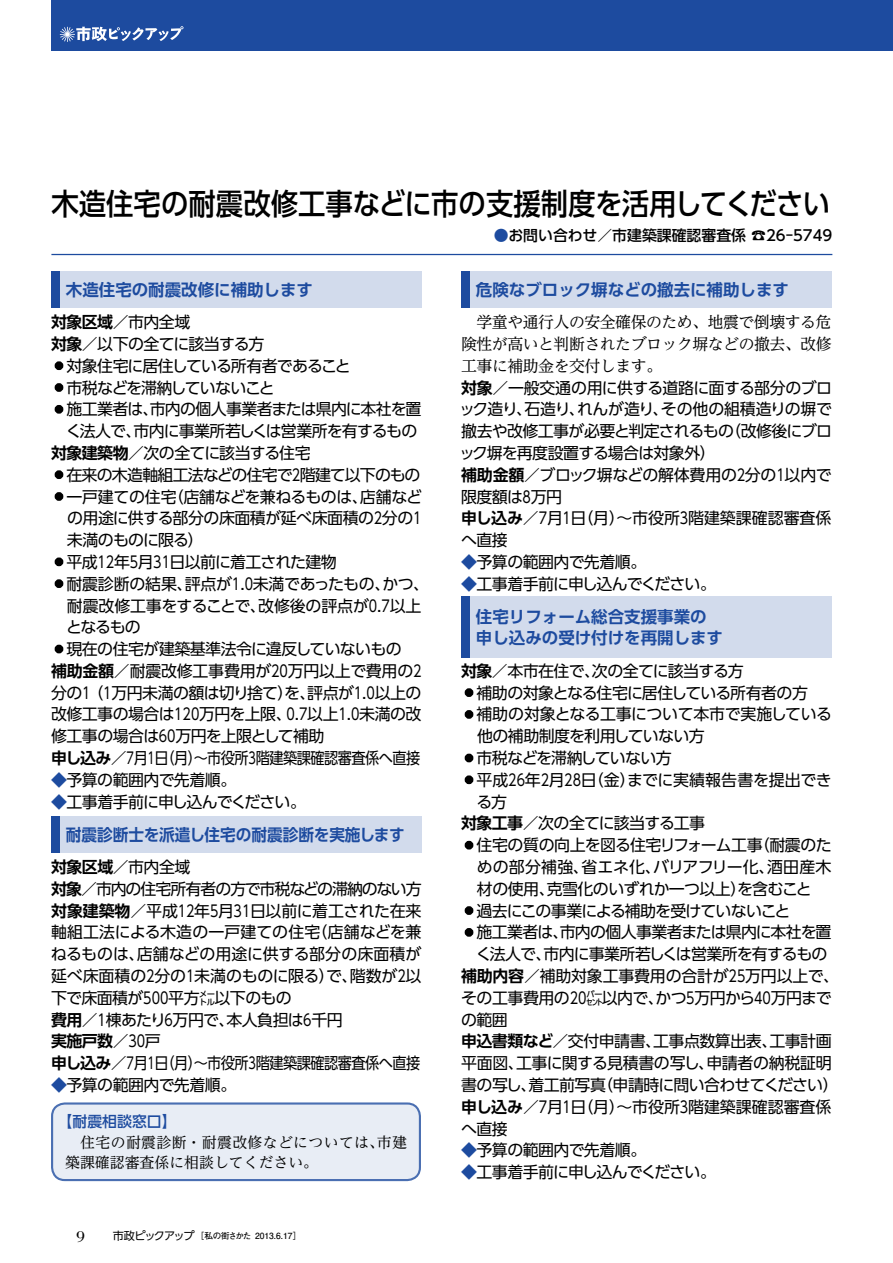
<style>
.page{position:relative;width:893px;height:1263px;background:#fff}
.page>*{position:absolute;margin:0;border:0;box-sizing:border-box;transform-origin:0 0}
.t1{font:500 29.7px "UD Shin Go Pro";color:#000;scale:.92 1}
.t2{font:700 16.5px/21.3px "UD Shin Go Pro De";color:#1d4b9f}
.t3{font:700 16.5px "UD Shin Go Pro De";color:#1d4b9f;scale:.95 1}
.t4{font:16.5px "Bodoni";color:#000}
.t5{font:15.9px/21.8px "UD Shin Go Pro";letter-spacing:-.035em;color:#000}
.t6{font:15.9px "UD Shin Go Pro";letter-spacing:-.015em;color:#000}
.t7{font:15.9px "UD Shin Go Pro";letter-spacing:-.06em;color:#000}
.t8{font:15.9px "UD Shin Go Pro";letter-spacing:-.01em;color:#000}
.t9{font:15.9px "UD Shin Go Pro";color:#000}
.t10{font:15.9px "UD Shin Go Pro";letter-spacing:-.055em;color:#000}
.t11{font:14.85px/20.7px "UD Reimin Pro";letter-spacing:.025em;color:#000}
.t12{font:500 14.85px "UD Shin Go Pro";color:#000}
.t13{font:700 8.55px "Futo Go B101 Pro";letter-spacing:-.02em;color:#000}
.s1{color:#1d4b9f}
.s2{font-family:"UD Shin Go Pro De";font-weight:700}
.s3{font-family:"UD Shin Go Pro";font-weight:500;color:#1d4b9f}
.s4{font-family:"UD Shin Go Pro";font-weight:400;font-size:11.1px}
.s5{font-family:"UD Reimin Pro"}
</style>
<div class="page">
<div style="left:51px;top:0;width:842px;height:51px;background:#1d4b9f"></div>
<svg style="left:60px;top:26px;width:124px;height:16px"></svg>
<hr style="left:51px;top:254px;width:781px;height:1px;background:#1d4b9f">
<div style="left:51px;top:272px;width:370px;height:36px;background:#d2dbec"></div>
<div style="left:51px;top:272px;width:9px;height:36px;background:#1d4b9f"></div>
<div style="left:461px;top:272px;width:370px;height:36px;background:#d2dbec"></div>
<div style="left:461px;top:272px;width:9px;height:36px;background:#1d4b9f"></div>
<div style="left:461px;top:596px;width:370px;height:62px;background:#d2dbec"></div>
<div style="left:461px;top:596px;width:9px;height:62px;background:#1d4b9f"></div>
<div style="left:51px;top:816px;width:370px;height:37px;background:#d2dbec"></div>
<div style="left:51px;top:816px;width:9px;height:37px;background:#1d4b9f"></div>
<div style="left:52px;top:1103px;width:368px;height:77px;background:#e8edf5;border-radius:13px"></div>
<div style="left:51px;top:1102px;width:370px;height:79px;border:2px solid #4a6fb2;border-radius:13px"></div>
<div style="left:55px;top:361px;width:8px;height:9px;border:4px solid #000;border-radius:50%"></div>
<div style="left:55px;top:383px;width:8px;height:9px;border:4px solid #000;border-radius:50%"></div>
<div style="left:55px;top:405px;width:8px;height:9px;border:4px solid #000;border-radius:50%"></div>
<div style="left:55px;top:470px;width:8px;height:9px;border:4px solid #000;border-radius:50%"></div>
<div style="left:55px;top:492px;width:8px;height:9px;border:4px solid #000;border-radius:50%"></div>
<div style="left:55px;top:557px;width:8px;height:9px;border:4px solid #000;border-radius:50%"></div>
<div style="left:55px;top:579px;width:8px;height:9px;border:4px solid #000;border-radius:50%"></div>
<div style="left:55px;top:645px;width:8px;height:8px;border:4px solid #000;border-radius:50%"></div>
<div style="left:465px;top:688px;width:8px;height:9px;border:4px solid #000;border-radius:50%"></div>
<div style="left:465px;top:710px;width:8px;height:9px;border:4px solid #000;border-radius:50%"></div>
<div style="left:465px;top:754px;width:8px;height:8px;border:4px solid #000;border-radius:50%"></div>
<div style="left:465px;top:775px;width:8px;height:9px;border:4px solid #000;border-radius:50%"></div>
<div style="left:465px;top:841px;width:8px;height:8px;border:4px solid #000;border-radius:50%"></div>
<div style="left:465px;top:906px;width:8px;height:9px;border:4px solid #000;border-radius:50%"></div>
<div style="left:465px;top:928px;width:8px;height:9px;border:4px solid #000;border-radius:50%"></div>
<p class="t1" style="left:51px;top:180px;width:848px">木造住宅の耐震改修工事などに市の支援制度を活用してください</p>
<p class="t12" style="left:494px;top:223px;width:340px"><span class="s1">●</span>お問い合わせ／市建築課確認審査係 ☎26-5749</p>
<p class="t2" style="left:66px;top:279px;width:249px">木造住宅の耐震改修に補助します</p>
<p class="t2" style="left:476px;top:279px;width:315px">危険なブロック塀などの撤去に補助します</p>
<p class="t5" style="left:51px;top:311px;width:141px"><span class="s2">対象区域</span>／市内全域</p>
<p class="t5" style="left:51px;top:333px;width:215px"><span class="s2">対象</span>／以下の全てに該当する方</p>
<p class="t10" style="left:51px;top:353px;width:301px">・対象住宅に居住している所有者であること</p>
<p class="t10" style="left:51px;top:375px;width:225px">・市税などを滞納していないこと</p>
<p class="t5" style="left:51px;top:398px;width:372px">・ 施工業者は、市内の個人事業者または県内に本社を置</p>
<p class="t5" style="left:66px;top:420px;width:353px">く法人で、市内に事業所若しくは営業所を有するもの</p>
<p class="t5" style="left:51px;top:442px;width:261px"><span class="s2">対象建築物</span>／次の全てに該当する住宅</p>
<p class="t5" style="left:51px;top:463px;width:371px">・ 在来の木造軸組工法などの住宅で2階建て以下のもの</p>
<p class="t5" style="left:51px;top:485px;width:373px">・ 一戸建ての住宅（店舗などを兼ねるものは、店舗など</p>
<p class="t5" style="left:67px;top:507px;width:356px">の用途に供する部分の床面積が延べ床面積の2分の1</p>
<p class="t5" style="left:67px;top:529px;width:138px">未満のものに限る）</p>
<p class="t5" style="left:51px;top:550px;width:287px">・平成12年5月31日以前に着工された建物</p>
<p class="t6" style="left:51px;top:571px;width:380px">・ 耐震診断の結果、評点が1.0未満であったもの、かつ、</p>
<p class="t8" style="left:67px;top:593px;width:356px">耐震改修工事をすることで、改修後の評点が0.7以上</p>
<p class="t5" style="left:66px;top:616px;width:76px">となるもの</p>
<p class="t5" style="left:51px;top:638px;width:352px">・現在の住宅が建築基準法令に違反していないもの</p>
<p class="t6" style="left:51px;top:658px;width:372px"><span class="s2">補助金額</span>／耐震改修工事費用が20万円以上で費用の2</p>
<p class="t5" style="left:51px;top:681px;width:372px">分の1（1万円未満の額は切り捨て）を、評点が1.0以上の</p>
<p class="t5" style="left:51px;top:703px;width:372px">改修工事の場合は120万円を上限、0.7以上1.0未満の改</p>
<p class="t5" style="left:51px;top:725px;width:275px">修工事の場合は60万円を上限として補助</p>
<p class="t5" style="left:51px;top:747px;width:371px"><span class="s2">申し込み</span>／7月1日（月）～市役所3階建築課確認審査係へ直接</p>
<p class="t5" style="left:51px;top:768px;width:187px"><span class="s1">◆</span>予算の範囲内で先着順。</p>
<p class="t7" style="left:51px;top:789px;width:256px"><span class="s1">◆</span>工事着手前に申し込んでください。</p>
<p class="t3" style="left:66px;top:821px;width:358px">耐震診断士を派遣し住宅の耐震診断を実施します</p>
<p class="t5" style="left:51px;top:856px;width:372px"><span class="s2">対象区域</span>／市内全域<br><span class="s2">対象</span>／市内の住宅所有者の方で市税などの滞納のない方<span class="s2">対象建築物</span>／平成12年5月31日以前に着工された在来軸組工法による木造の一戸建ての住宅（店舗などを兼ねるものは、店舗などの用途に供する部分の床面積が延べ床面積の2分の1未満のものに限る）で、階数が2以下で床面積が500平方㍍以下のもの<br><span class="s2">費用</span>／1棟あたり6万円で、本人負担は6千円<br><span class="s2">実施戸数</span>／30戸　<br><span class="s2">申し込み</span>／7月1日（月）～市役所3階建築課確認審査係へ直接</p>
<p class="t5" style="left:51px;top:1073px;width:187px"><span class="s1">◆</span>予算の範囲内で先着順。</p>
<p class="t11" style="left:65px;top:1110px;width:343px;text-indent:-7px"><span class="s3">【耐震相談窓口】<br></span>　住宅の耐震診断・耐震改修などについては、市建築課確認審査係に相談してください。</p>
<p class="t4" style="left:77px;top:1227px;width:10px">9</p>
<p class="t13" style="left:113px;top:1229px;width:190px"><span class="s4">市政ピックアップ</span> ［私の街さかた 2013.6.17］</p>
<p class="t5" style="left:459px;top:311px;width:374px"><span class="s5">　学童や通行人の安全確保のため、地震で倒壊する危険性が高いと判断されたブロック塀などの撤去、改修工事に補助金を交付します。<br></span><span class="s2">対象</span>／一般交通の用に供する道路に面する部分のブロック造り、石造り、れんが造り、その他の組積造りの塀で撤去や改修工事が必要と判定されるもの（改修後にブロック塀を再度設置する場合は対象外）<br><span class="s2">補助金額</span>／ブロック塀などの解体費用の2分の1以内で限度額は8万円<br><span class="s2">申し込み</span>／7月1日（月）～市役所3階建築課確認審査係へ直接</p>
<p class="t5" style="left:461px;top:550px;width:187px"><span class="s1">◆</span>予算の範囲内で先着順。</p>
<p class="t7" style="left:461px;top:571px;width:256px"><span class="s1">◆</span>工事着手前に申し込んでください。</p>
<p class="t2" style="left:476px;top:605px;width:249px">住宅リフォーム総合支援事業の申し込みの受け付けを再開します</p>
<p class="t5" style="left:461px;top:659px;width:284px"><span class="s2">対象</span>／本市在住で、次の全てに該当する方</p>
<p class="t5" style="left:461px;top:681px;width:348px">・補助の対象となる住宅に居住している所有者の方</p>
<p class="t5" style="left:461px;top:703px;width:373px">・ 補助の対象となる工事について本市で実施している</p>
<p class="t5" style="left:477px;top:725px;width:229px">他の補助制度を利用していない方</p>
<p class="t5" style="left:461px;top:747px;width:212px">・市税などを滞納していない方</p>
<p class="t8" style="left:461px;top:767px;width:372px">・ 平成26年2月28日（金）までに実績報告書を提出でき</p>
<p class="t5" style="left:476px;top:790px;width:32px">る方</p>
<p class="t5" style="left:461px;top:812px;width:246px"><span class="s2">対象工事</span>／次の全てに該当する工事</p>
<p class="t5" style="left:461px;top:834px;width:372px">・ 住宅の質の向上を図る住宅リフォーム工事（耐震のた</p>
<p class="t9" style="left:477px;top:854px;width:356px">めの部分補強、省エネ化、バリアフリー化、酒田産木</p>
<p class="t5" style="left:477px;top:877px;width:336px">材の使用、克雪化のいずれか一つ以上）を含むこと</p>
<p class="t7" style="left:461px;top:898px;width:331px">・過去にこの事業による補助を受けていないこと</p>
<p class="t5" style="left:461px;top:921px;width:372px">・ 施工業者は、市内の個人事業者または県内に本社を置</p>
<p class="t5" style="left:476px;top:943px;width:353px">く法人で、市内に事業所若しくは営業所を有するもの</p>
<p class="t6" style="left:461px;top:963px;width:380px"><span class="s2">補助内容</span>／補助対象工事費用の合計が25万円以上で、</p>
<p class="t5" style="left:461px;top:986px;width:372px">その工事費用の20㌫以内で、かつ5万円から40万円まで</p>
<p class="t5" style="left:461px;top:1008px;width:48px">の範囲</p>
<p class="t5" style="left:461px;top:1030px;width:372px"><span class="s2">申込書類など</span>／交付申請書、工事点数算出表、工事計画</p>
<p class="t5" style="left:461px;top:1052px;width:372px">平面図、工事に関する見積書の写し、申請者の納税証明</p>
<p class="t5" style="left:461px;top:1073px;width:379px">書の写し、着工前写真（申請時に問い合わせてください）</p>
<p class="t9" style="left:461px;top:1094px;width:372px"><span class="s2">申し込み</span>／7月1日（月）～市役所3階建築課確認審査係</p>
<p class="t5" style="left:461px;top:1117px;width:48px">へ直接</p>
<p class="t5" style="left:461px;top:1139px;width:187px"><span class="s1">◆</span>予算の範囲内で先着順。</p>
<p class="t7" style="left:461px;top:1159px;width:256px"><span class="s1">◆</span>工事着手前に申し込んでください。</p>
</div>
